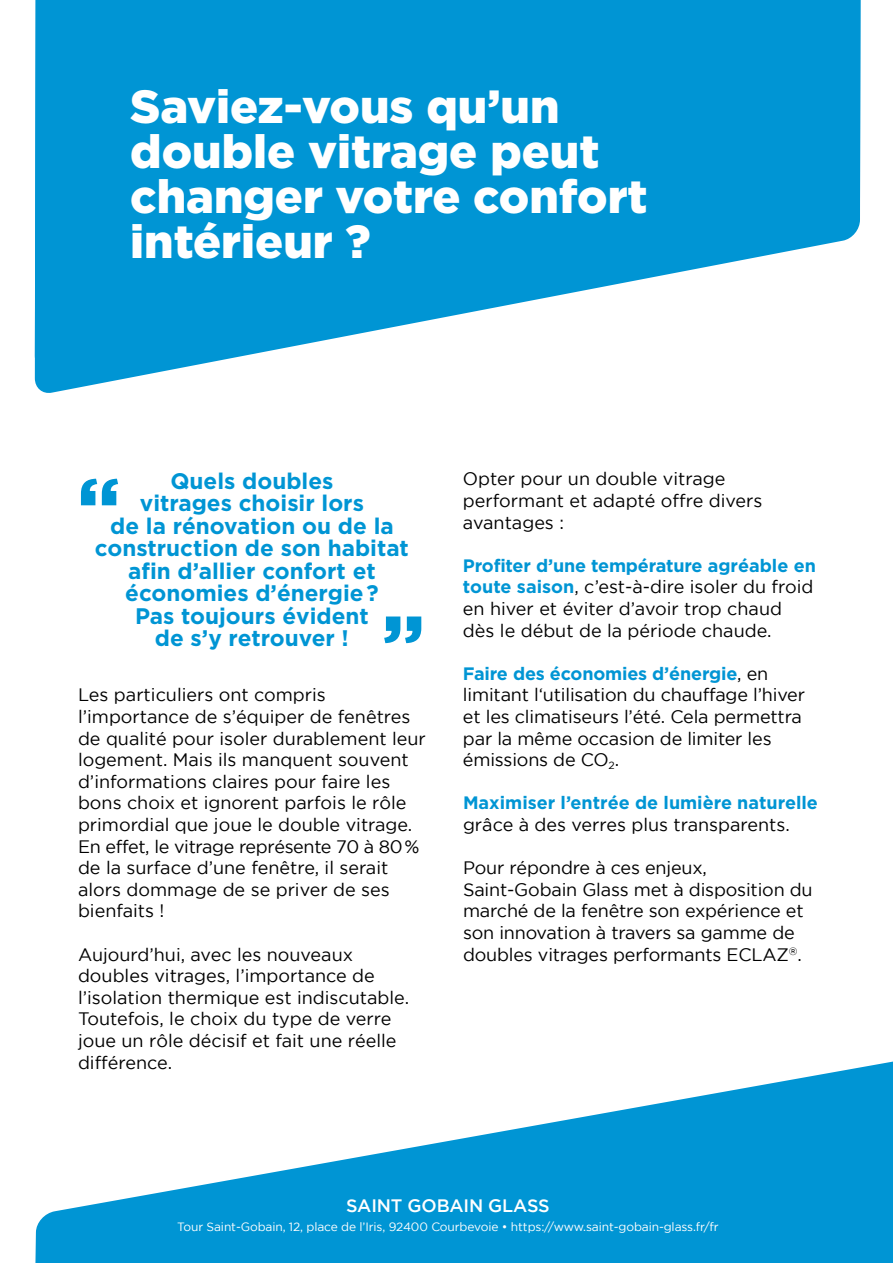
<style>
.page{position:relative;width:893px;height:1263px;background:#fff}
.page>*{position:absolute;margin:0;border:0;box-sizing:border-box;transform-origin:0 0}
.t1{font:900 73.5px "Gotham";color:#0095d4}
.t2{font:900 46.5px/45px "Gotham";color:#fff}
.t3{font:700 22.5px/22.5px "Gotham";color:#0095d4;text-align:center}
.t4{font:18px/21.6px "Gotham";color:#000}
.t5{font:700 18px "Gotham";color:#0095d4}
.t6{font:500 18px "Gotham";letter-spacing:-.01em;color:#fff}
.t7{font:12px "Gotham";letter-spacing:-.01em;color:#fff}
.s1{font-weight:700;color:#0095d4}
</style>
<div class="page">
<svg style="left:35px;top:1061px;width:858px;height:202px;fill:#0095d4"></svg>
<svg style="left:35px;top:373px;width:119px;height:20px;fill:#0095d4"></svg>
<svg style="left:35px;top:0;width:826px;height:373px;fill:#0095d4"></svg>
<h2 class="t2" style="left:130px;top:84px;width:519px">Saviez-vous qu’un double vitrage peut changer votre confort intérieur ?</h2>
<p class="t3" style="left:95px;top:469px;width:315px">Quels doubles<br>vitrages choisir lors<br>de la rénovation ou de la construction de son habitat afin d’allier confort et économies d’énergie?<br>Pas toujours évident<br>de s’y retrouver !</p>
<p class="t4" style="left:78px;top:684px;width:349px">Les particuliers ont compris l’importance de s’équiper de fenêtres de qualité pour isoler durablement leur logement. Mais ils manquent souvent d’informations claires pour faire les bons choix et ignorent parfois le rôle primordial que joue le double vitrage.<br>En effet, le vitrage représente 70 à 80% de la surface d’une fenêtre, il serait alors dommage de se priver de ses bienfaits !</p>
<p class="t4" style="left:78px;top:943px;width:333px">Aujourd’hui, avec les nouveaux doubles vitrages, l’importance de l’isolation thermique est indiscutable.<br>Toutefois, le choix du type de verre joue un rôle décisif et fait une réelle différence.</p>
<h1 class="t1" style="left:78px;top:454px;width:43px">‘‘</h1>
<h1 class="t1" style="left:424px;top:668px;width:43px;rotate:-180deg">‘‘</h1>
<p class="t4" style="left:463px;top:468px;width:301px">Opter pour un double vitrage performant et adapté offre divers avantages :</p>
<p class="t4" style="left:463px;top:554px;width:354px"><span class="s1">Profiter d’une température agréable en toute saison</span>, c’est-à-dire isoler du froid en hiver et éviter d’avoir trop chaud dès le début de la période chaude.</p>
<p class="t4" style="left:463px;top:662px;width:343px"><span class="s1">Faire des économies d’énergie</span>, en limitant l‘utilisation du chauffage l’hiver et les climatiseurs l’été. Cela permettra par la même occasion de limiter les émissions de CO<sub>2</sub>.</p>
<p class="t5" style="left:463px;top:793px;width:356px">Maximiser l’entrée de lumière naturelle</p>
<p class="t4" style="left:463px;top:813px;width:328px">grâce à des verres plus transparents.</p>
<p class="t4" style="left:463px;top:857px;width:351px">Pour répondre à ces enjeux, Saint-Gobain Glass met à disposition du marché de la fenêtre son expérience et son innovation à travers sa gamme de doubles vitrages performants ECLAZ<sup>®</sup>.</p>
<p class="t6" style="left:346px;top:1195px;width:205px">SAINT GOBAIN GLASS</p>
<p class="t7" style="left:177px;top:1220px;width:543px">Tour Saint-Gobain, 12, place de l’Iris, 92400 Courbevoie • https://www.saint-gobain-glass.fr/fr</p>
</div>
